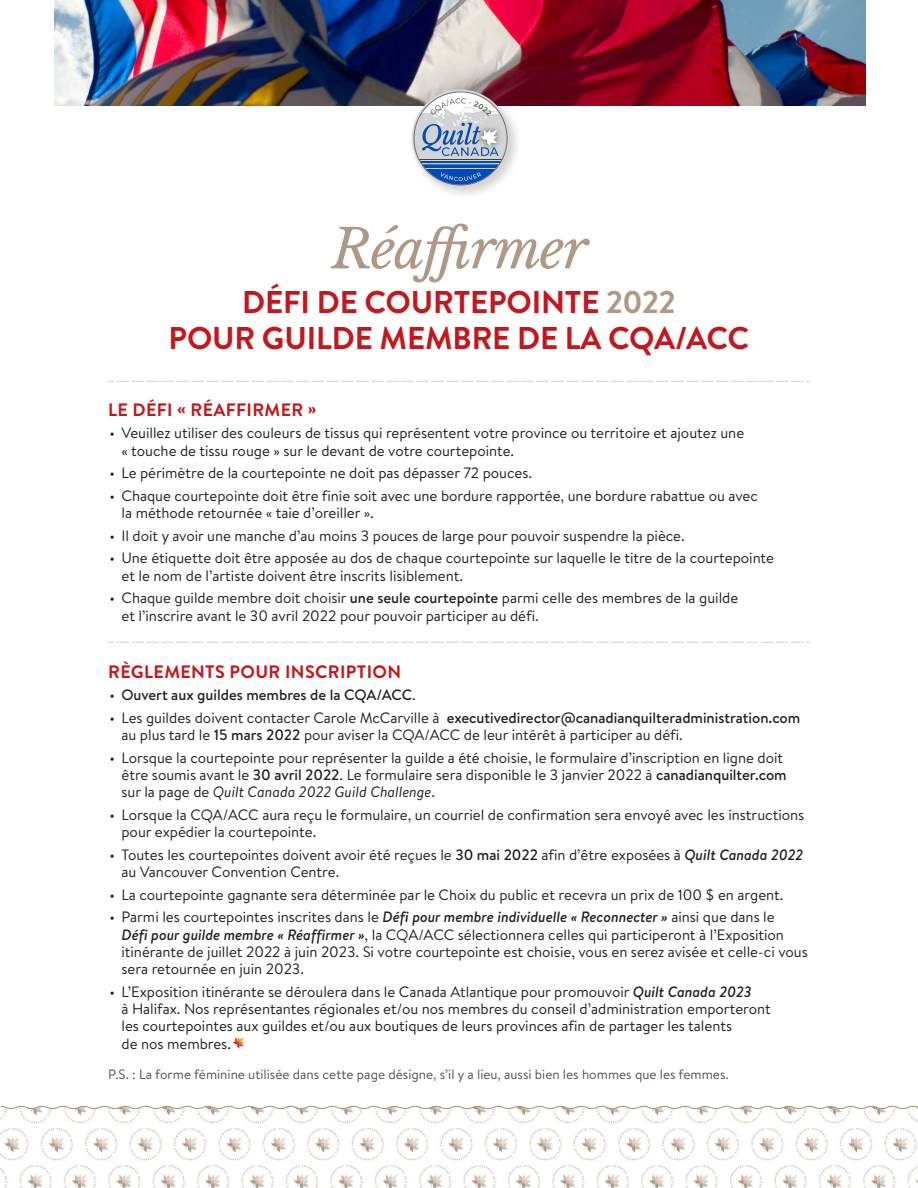
<style>
.page{position:relative;width:918px;height:1188px;background:#fff}
.page>*{position:absolute;margin:0;border:0;box-sizing:border-box;transform-origin:0 0}
.t1{font:italic 54px "Libre Baskerville";letter-spacing:-.025em;color:#b09983}
.t2{font:700 31.5px "Brandon Text";letter-spacing:-.005em;color:#c6161b}
.t3{font:700 18px "Brandon Text";letter-spacing:.02em;color:#c6161b}
.t4{font:15px/17.2px "Brandon Text";color:#231f20}
.t5{font:500 15px "Brandon Text";color:#231f20}
.t6{font:13.5px "Brandon Text";color:#57504c}
.s1{color:#b09983}
.s2{font-weight:500}
.s3{font-weight:400}
.s4{font-style:italic}
.s5{font-weight:500;font-style:italic}
</style>
<div class="page">
<img style="left:54px;top:0;width:811px;height:105px">
<svg style="left:108px;top:381px;width:702px;height:1px"></svg>
<svg style="left:108px;top:642px;width:702px;height:1px"></svg>
<div style="left:408px;top:86px;width:114px;height:114px;background:#231f20;opacity:.2"></div>
<svg style="left:412px;top:90px;width:97px;height:97px"></svg>
<svg style="left:414px;top:98px;width:93px;height:87px"></svg>
<img style="left:0;top:1110px;width:918px;height:78px">
<svg style="left:0;top:1105px;width:918px;height:5px"></svg>
<svg style="left:233px;top:1037px;width:11px;height:12px"></svg>
<p class="t1" style="left:331px;top:216px;width:258px">Réaffirmer</p>
<p class="t2" style="left:242px;top:281px;width:435px">DÉFI DE COURTEPOINTE <span class="s1">2022</span></p>
<p class="t2" style="left:169px;top:317px;width:582px">POUR GUILDE MEMBRE DE LA CQA/ACC</p>
<p class="t3" style="left:108px;top:397px;width:210px">LE DÉFI « RÉAFFIRMER »</p>
<p class="t4" style="left:122px;top:424px;width:624px;text-indent:-12px">• Veuillez utiliser des couleurs de tissus qui représentent votre province ou territoire et ajoutez une « touche de tissu rouge » sur le devant de votre courtepointe.</p>
<p class="t4" style="left:110px;top:464px;width:424px">• Le périmètre de la courtepointe ne doit pas dépasser 72 pouces.</p>
<p class="t4" style="left:122px;top:487px;width:638px;text-indent:-12px">• Chaque courtepointe doit être finie soit avec une bordure rapportée, une bordure rabattue ou avec la méthode retournée « taie d’oreiller ».</p>
<p class="t4" style="left:110px;top:526px;width:577px">• Il doit y avoir une manche d’au moins 3 pouces de large pour pouvoir suspendre la pièce.</p>
<p class="t4" style="left:122px;top:549px;width:654px;text-indent:-12px">• Une étiquette doit être apposée au dos de chaque courtepointe sur laquelle le titre de la courtepointe et le nom de l’artiste doivent être inscrits lisiblement.</p>
<p class="t4" style="left:122px;top:589px;width:618px;text-indent:-12px">• Chaque guilde membre doit choisir <span class="s2">une seule courtepointe</span> parmi celle des membres de la guilde et l’inscrire avant le 30 avril 2022 pour pouvoir participer au défi.</p>
<p class="t3" style="left:108px;top:659px;width:295px">RÈGLEMENTS POUR INSCRIPTION</p>
<p class="t5" style="left:110px;top:685px;width:308px"><span class="s3">•</span> Ouvert aux guildes membres de la CQA/ACC<span class="s3">.</span></p>
<p class="t4" style="left:122px;top:709px;width:680px;text-indent:-12px">• Les guildes doivent contacter Carole McCarville à <span class="s2">executivedirector@canadianquilteradministration.com </span>au plus tard le <span class="s2">15 mars 2022</span> pour aviser la CQA/ACC de leur intérêt à participer au défi.</p>
<p class="t4" style="left:122px;top:749px;width:667px;text-indent:-12px">• Lorsque la courtepointe pour représenter la guilde a été choisie, le formulaire d’inscription en ligne doit être soumis avant le <span class="s2">30 avril 2022</span>. Le formulaire sera disponible le 3 janvier 2022 à <span class="s2">canadianquilter.com </span>sur la page de <span class="s4">Quilt Canada 2022 Guild Challenge</span>.</p>
<p class="t4" style="left:122px;top:806px;width:684px;text-indent:-12px">• Lorsque la CQA/ACC aura reçu le formulaire, un courriel de confirmation sera envoyé avec les instructions pour expédier la courtepointe.</p>
<p class="t4" style="left:122px;top:846px;width:683px;text-indent:-12px">• Toutes les courtepointes doivent avoir été reçues le <span class="s2">30 mai 2022</span> afin d’être exposées à <span class="s5">Quilt Canada 2022 </span>au Vancouver Convention Centre.</p>
<p class="t4" style="left:110px;top:886px;width:675px">• La courtepointe gagnante sera déterminée par le Choix du public et recevra un prix de 100 $ en argent.</p>
<p class="t4" style="left:122px;top:908px;width:688px;text-indent:-12px">• Parmi les courtepointes inscrites dans le <span class="s5">Défi pour membre individuelle « Reconnecter »</span> ainsi que dans le<br><span class="s5">Défi pour guilde membre « Réaffirmer »</span>, la CQA/ACC sélectionnera celles qui participeront à l’Exposition itinérante de juillet 2022 à juin 2023. Si votre courtepointe est choisie, vous en serez avisée et celle-ci vous sera retournée en juin 2023.</p>
<p class="t4" style="left:122px;top:983px;width:651px;text-indent:-12px">• L’Exposition itinérante se déroulera dans le Canada Atlantique pour promouvoir <span class="s5">Quilt Canada 2023<br></span>à Halifax. Nos représentantes régionales et/ou nos membres du conseil d’administration emporteront les courtepointes aux guildes et/ou aux boutiques de leurs provinces afin de partager les talents<br>de nos membres.</p>
<p class="t6" style="left:108px;top:1065px;width:622px">P.S. : La forme féminine utilisée dans cette page désigne, s’il y a lieu, aussi bien les hommes que les femmes.</p>
</div>
